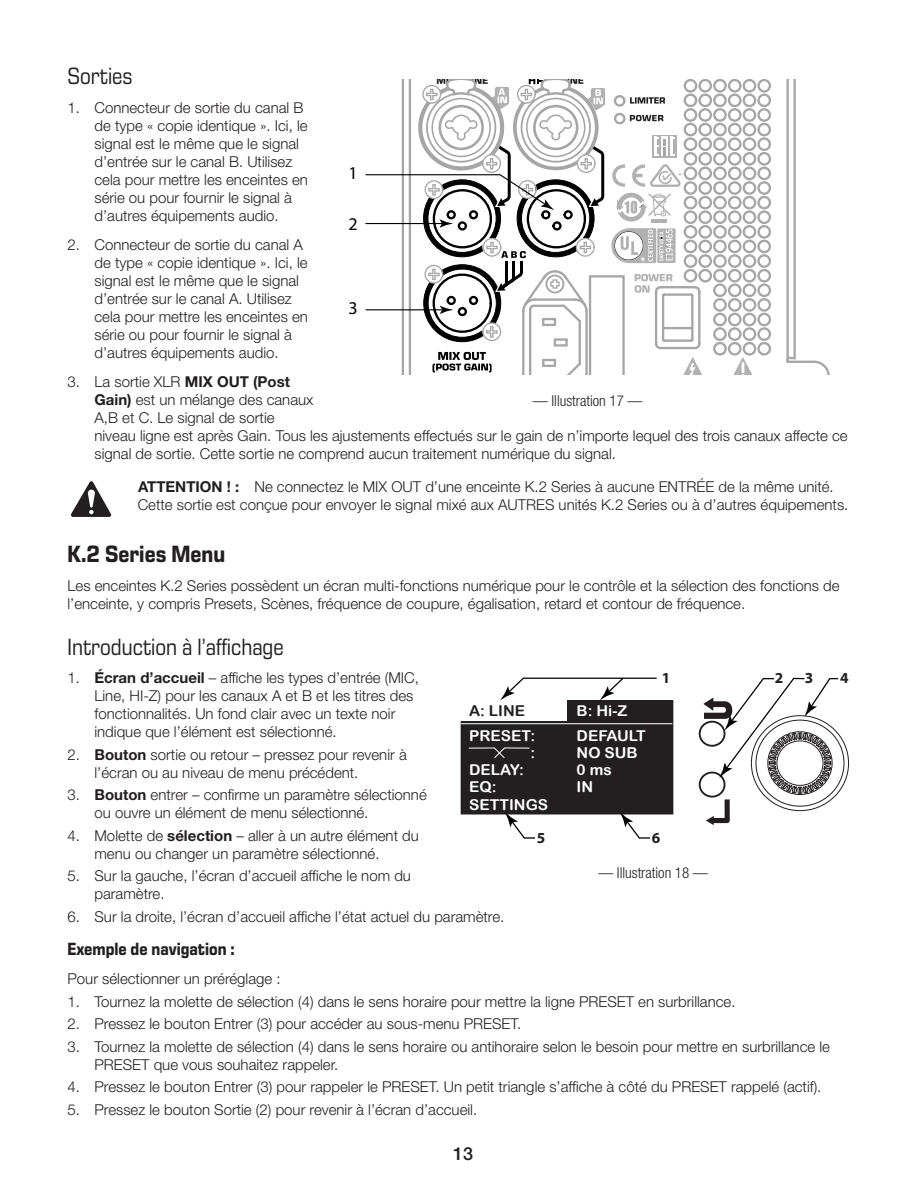
<style>
.page{position:relative;width:918px;height:1188px;background:#fff}
.page>*{position:absolute;margin:0;border:0;box-sizing:border-box;transform-origin:0 0}
.Heading_2{font:24px "Eurostile Next LT Pro";color:#231f20;scale:.85 1}
.Heading_1{font:700 24px "Eurostile Next LT Pro";color:#231f20;scale:.85 1}
.Heading_3{font:700 18px "Eurostile Next LT Pro";color:#231f20;scale:.85 1}
.t1{font:18px "Myriad Pro";color:#000}
.t2{font:500 18px "Helvetica Neue LT Pro";color:#231f20}
.t3{font:700 15.3px "Myriad Pro";color:#231f20}
.body_text{font:300 15px/18px "Helvetica Neue LT Pro";color:#231f20}
.Caution_3_Line_or_more{font:300 15px/18px "Helvetica Neue LT Pro";color:#231f20}
.t4{font:15px/25.2px "Arial Rounded MT Bold";color:#fff}
.t5{font:300 condensed 15px "Helvetica Neue LT Pro";color:#231f20}
.s1{font-weight:700}
.s2{color:#231f20}
</style>
<div class="page">
<svg style="left:365px;top:80px;width:465px;height:295px"></svg>
<svg style="left:71px;top:481px;width:40px;height:36px"></svg>
<div style="left:461px;top:701px;width:212px;height:113px;background:#231f20"></div>
<div style="left:461px;top:700px;width:212px;height:114px;border:1px solid #231f20"></div>
<div style="left:461px;top:701px;width:106px;height:20px;background:#fff"></div>
<svg style="left:468px;top:747px;width:62px;height:11px"></svg>
<hr style="left:461px;top:723px;width:211px;height:1px;background:#fff">
<svg style="left:500px;top:677px;width:157px;height:23px"></svg>
<svg style="left:698px;top:677px;width:141px;height:148px"></svg>
<svg style="left:505px;top:812px;width:31px;height:27px"></svg>
<svg style="left:620px;top:812px;width:31px;height:27px"></svg>
<p class="Heading_2" style="left:68px;top:63px;width:78px">Sorties</p>
<p class="body_text" style="left:94px;top:98px;width:215px;text-indent:-27px">1. Connecteur de sortie du canal B de type « copie identique ». Ici, le signal est le même que le signal d’entrée sur le canal B. Utilisez cela pour mettre les enceintes en série ou pour fournir le signal à d’autres équipements audio.</p>
<p class="body_text" style="left:94px;top:235px;width:215px;text-indent:-27px">2. Connecteur de sortie du canal A de type « copie identique ». Ici, le signal est le même que le signal d’entrée sur le canal A. Utilisez cela pour mettre les enceintes en série ou pour fournir le signal à d’autres équipements audio.</p>
<p class="body_text" style="left:94px;top:372px;width:755px;text-indent:-27px">3. La sortie XLR <span class="s1">MIX OUT (Post<br>Gain)</span> est un mélange des canaux<br>A,B et C. Le signal de sortie<br>niveau ligne est après Gain. Tous les ajustements effectués sur le gain de n’importe lequel des trois canaux affecte ce signal de sortie. Cette sortie ne comprend aucun traitement numérique du signal.</p>
<p class="Caution_3_Line_or_more" style="left:138px;top:477px;width:712px"><span class="s1">ATTENTION ! :</span> Ne connectez le MIX OUT d’une enceinte K.2 Series à aucune ENTRÉE de la même unité.<br>Cette sortie est conçue pour envoyer le signal mixé aux AUTRES unités K.2 Series ou à d’autres équipements.</p>
<p class="Heading_1" style="left:68px;top:541px;width:187px">K.2 Series Menu</p>
<p class="body_text" style="left:68px;top:576px;width:774px">Les enceintes K.2 Series possèdent un écran multi-fonctions numérique pour le contrôle et la sélection des fonctions de l’enceinte, y compris Presets, Scènes, fréquence de coupure, égalisation, retard et contour de fréquence.</p>
<p class="Heading_2" style="left:68px;top:633px;width:256px">Introduction à l’affichage</p>
<p class="body_text" style="left:94px;top:669px;width:326px;text-indent:-27px">1. <span class="s1">Écran d’accueil</span> – affiche les types d’entrée (MIC, Line, HI-Z) pour les canaux A et B et les titres des fonctionnalités. Un fond clair avec un texte noir indique que l’élément est sélectionné.</p>
<p class="body_text" style="left:94px;top:745px;width:314px;text-indent:-27px">2. <span class="s1">Bouton</span> sortie ou retour – pressez pour revenir à l’écran ou au niveau de menu précédent.</p>
<p class="body_text" style="left:94px;top:786px;width:334px;text-indent:-27px">3. <span class="s1">Bouton</span> entrer – confirme un paramètre sélectionné ou ouvre un élément de menu sélectionné.</p>
<p class="body_text" style="left:94px;top:826px;width:326px;text-indent:-27px">4. Molette de <span class="s1">sélection</span> – aller à un autre élément du menu ou changer un paramètre sélectionné.</p>
<p class="body_text" style="left:94px;top:867px;width:318px;text-indent:-27px">5. Sur la gauche, l’écran d’accueil affiche le nom du paramètre.</p>
<p class="body_text" style="left:68px;top:907px;width:438px">6. Sur la droite, l’écran d’accueil affiche l’état actuel du paramètre.</p>
<p class="Heading_3" style="left:68px;top:939px;width:198px">Exemple de navigation :</p>
<p class="body_text" style="left:68px;top:970px;width:215px">Pour sélectionner un préréglage :</p>
<p class="body_text" style="left:68px;top:992px;width:670px">1. Tournez la molette de sélection (4) dans le sens horaire pour mettre la ligne PRESET en surbrillance.</p>
<p class="body_text" style="left:68px;top:1015px;width:455px">2. Pressez le bouton Entrer (3) pour accéder au sous-menu PRESET.</p>
<p class="body_text" style="left:94px;top:1037px;width:737px;text-indent:-27px">3. Tournez la molette de sélection (4) dans le sens horaire ou antihoraire selon le besoin pour mettre en surbrillance le<br>PRESET que vous souhaitez rappeler.</p>
<p class="body_text" style="left:68px;top:1078px;width:755px">4. Pressez le bouton Entrer (3) pour rappeler le PRESET. Un petit triangle s’affiche à côté du PRESET rappelé (actif).</p>
<p class="body_text" style="left:68px;top:1100px;width:411px">5. Pressez le bouton Sortie (2) pour revenir à l’écran d’accueil.</p>
<p class="t1" style="left:348px;top:162px;width:11px">1</p>
<p class="t1" style="left:348px;top:213px;width:11px">2</p>
<p class="t1" style="left:348px;top:297px;width:11px">3</p>
<p class="t5" style="left:533px;top:392px;width:111px">— Illustration 17 —</p>
<p class="t3" style="left:662px;top:667px;width:10px">1</p>
<p class="t3" style="left:775px;top:668px;width:10px">2</p>
<p class="t3" style="left:805px;top:668px;width:10px">3</p>
<p class="t3" style="left:840px;top:668px;width:10px">4</p>
<p class="t4" style="left:469px;top:697px;width:68px"><span class="s2">A: LINE<br></span>PRESET:</p>
<p class="t4" style="left:577px;top:697px;width:52px">B: Hi-Z</p>
<p class="t4" style="left:577px;top:727px;width:71px;line-height:17.2px">DEFAULT<br>NO SUB</p>
<p class="t4" style="left:530px;top:740px;width:6px">:</p>
<p class="t4" style="left:469px;top:757px;width:56px">DELAY:</p>
<p class="t4" style="left:577px;top:757px;width:37px">0 ms</p>
<p class="t4" style="left:469px;top:792px;width:81px">SETTINGS</p>
<p class="t4" style="left:469px;top:774px;width:29px">EQ:</p>
<p class="t4" style="left:577px;top:774px;width:18px">IN</p>
<p class="t3" style="left:537px;top:827px;width:10px">5</p>
<p class="t3" style="left:652px;top:827px;width:10px">6</p>
<p class="t5" style="left:598px;top:864px;width:111px">— Illustration 18 —</p>
<p class="t2" style="left:453px;top:1142px;width:22px">13</p>
</div>
